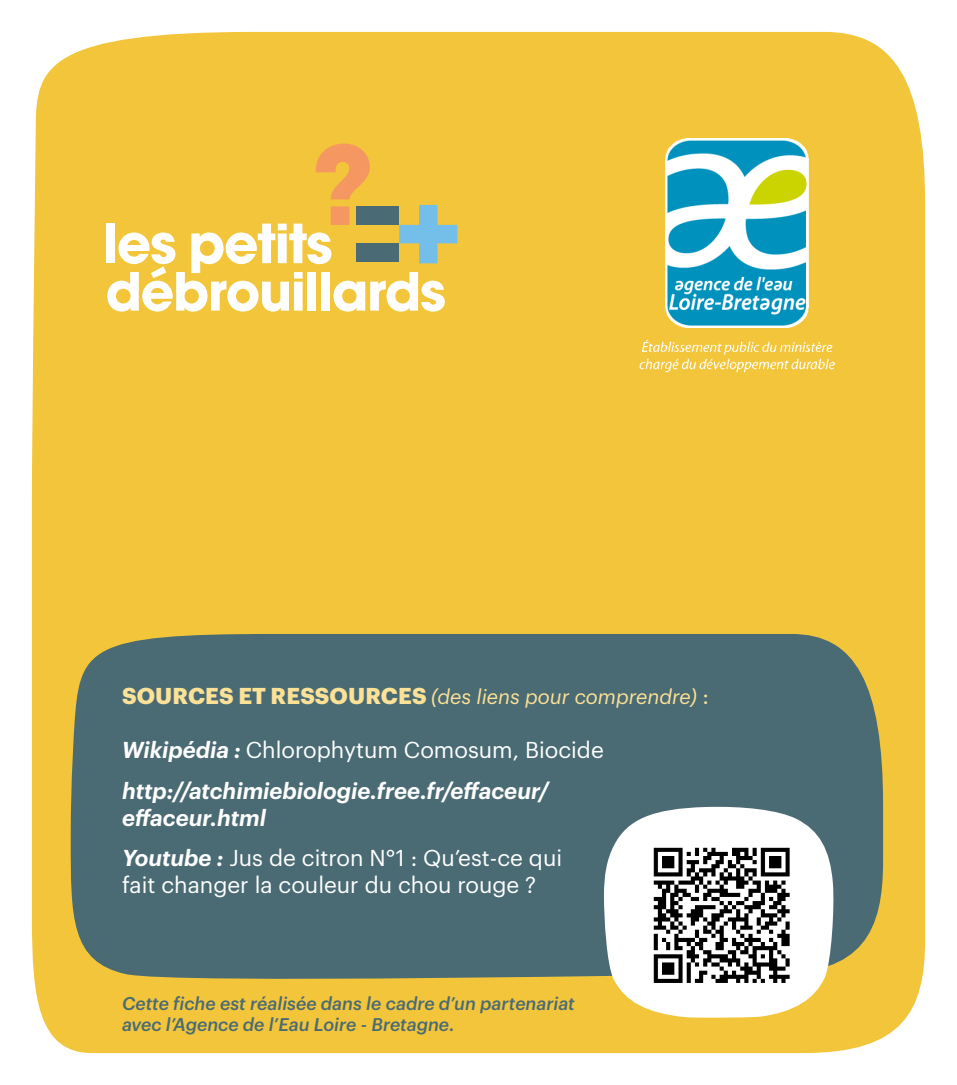
<style>
.page{position:relative;width:957px;height:1085px;background:#fff}
.page>*{position:absolute;margin:0;border:0;box-sizing:border-box;transform-origin:0 0}
.t1{font:22.5px/40.5px "Graphik";color:#fff}
.t2{font:italic 600 22.5px/40.5px "Graphik";color:#fff}
.t3{font:italic 20.25px "Graphik";color:#fde196}
.t4{font:italic 500 18px/21.6px "Graphik";color:#4a6b74}
.s1{font-weight:700;font-style:normal;font-size:22.5px}
.s2{font-style:normal;font-size:22.5px}
.s3{font-weight:400;font-style:normal}
.s4{font-weight:600;font-style:italic}
</style>
<div class="page">
<div style="left:32px;top:32px;width:893px;height:1020px;background:#f3c53b"></div>
<div style="left:71px;top:634px;width:812px;height:350px;background:#4a6b74"></div>
<svg style="left:604px;top:805px;width:230px;height:213px"></svg>
<div style="left:106px;top:223px;width:9px;height:40px;background:#fff"></div>
<svg style="left:107px;top:144px;width:350px;height:167px"></svg>
<div style="left:356px;top:206px;width:43px;height:19px;background:#4a6b74"></div>
<div style="left:356px;top:243px;width:43px;height:19px;background:#4a6b74"></div>
<img style="left:635px;top:139px;width:203px;height:238px">
<img style="left:645px;top:834px;width:154px;height:159px">
<p class="t3" style="left:122px;top:681px;width:588px"><span class="s1">SOURCES ET RESSOURCES</span> (des liens pour comprendre) <span class="s2">:</span></p>
<p class="t2" style="left:122px;top:727px;width:483px">Wikipédia : <span class="s3">Chlorophytum Comosum, Biocide </span>http://atchimiebiologie.free.fr/effaceur/</p>
<p class="t1" style="left:122px;top:795px;width:442px"><span class="s4">effaceur.html<br>Youtube :</span> Jus de citron N°1 : Qu’est-ce qui</p>
<p class="t1" style="left:122px;top:862px;width:416px">fait changer la couleur du chou rouge ?</p>
<p class="t4" style="left:122px;top:990px;width:454px">Cette fiche est réalisée dans le cadre d’un partenariat avec l’Agence de l’Eau Loire - Bretagne.</p>
</div>
